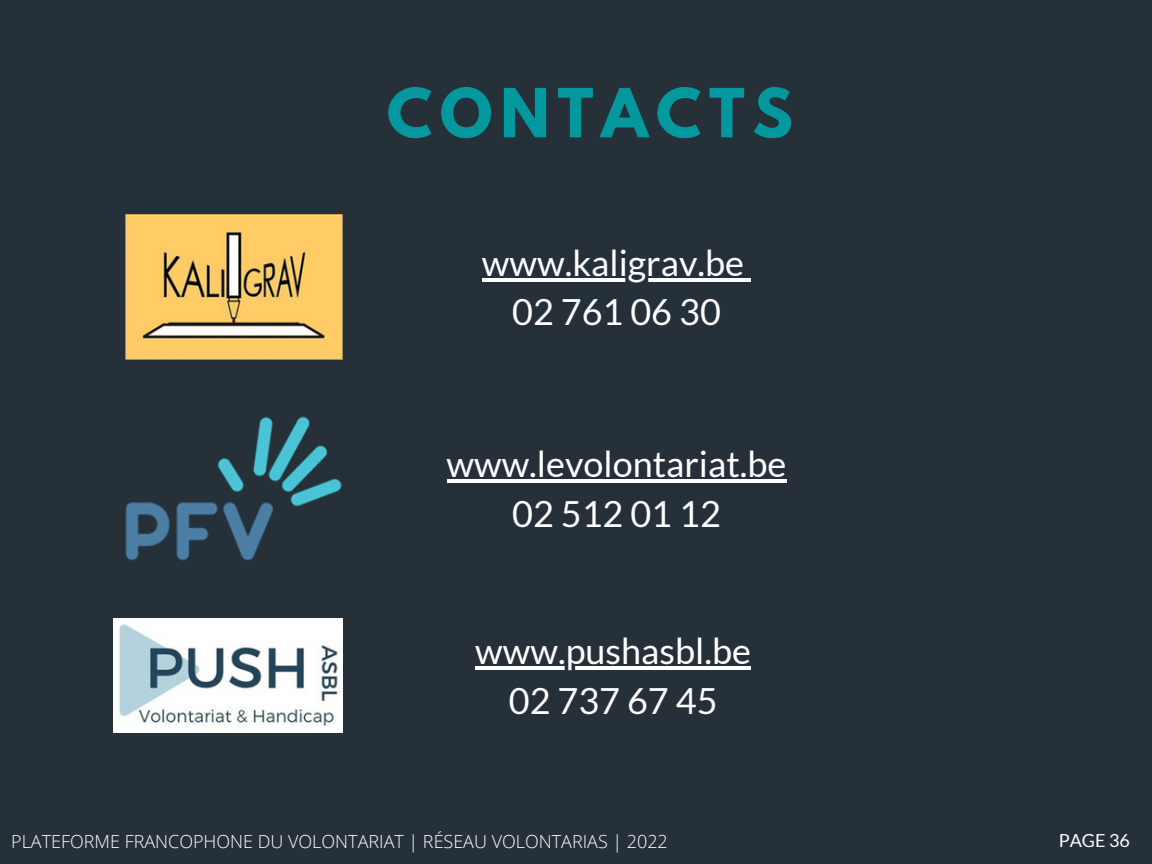
<style>
.page{position:relative;width:1152px;height:864px;background:#253039}
.page>*{position:absolute;margin:0;border:0;box-sizing:border-box;transform-origin:0 0}
.t1{font:700 60px "League Spartan";letter-spacing:.13em;color:#03989e}
.t2{font:36px/49.5px "Lato";color:#fff;text-align:center}
.t3{font:300 18px "Open Sans";color:#fff}
.t4{font:18px "Lato";color:#fff}
</style>
<div class="page">
<img style="left:125px;top:215px;width:217px;height:145px">
<img style="left:125px;top:416px;width:217px;height:145px">
<img style="left:114px;top:618px;width:228px;height:115px">
<hr style="left:482px;top:278px;width:262px;height:3px;background:#fff">
<svg style="left:744px;top:278px;width:7px;height:3px"></svg>
<hr style="left:447px;top:480px;width:339px;height:3px;background:#fff">
<hr style="left:475px;top:666px;width:276px;height:4px;background:#fff">
<h1 class="t1" style="left:387px;top:83px;width:407px">CONTACTS</h1>
<p class="t2" style="left:482px;top:237px;width:264px">www.kaligrav.be<br>02 761 06 30</p>
<p class="t2" style="left:447px;top:439px;width:341px">www.levolontariat.be<br>02 512 01 12</p>
<p class="t2" style="left:475px;top:626px;width:277px">www.pushasbl.be<br>02 737 67 45</p>
<p class="t3" style="left:11px;top:829px;width:658px">PLATEFORME FRANCOPHONE DU VOLONTARIAT | RÉSEAU VOLONTARIAS | 2022</p>
<p class="t4" style="left:1059px;top:829px;width:73px">PAGE 36</p>
</div>
